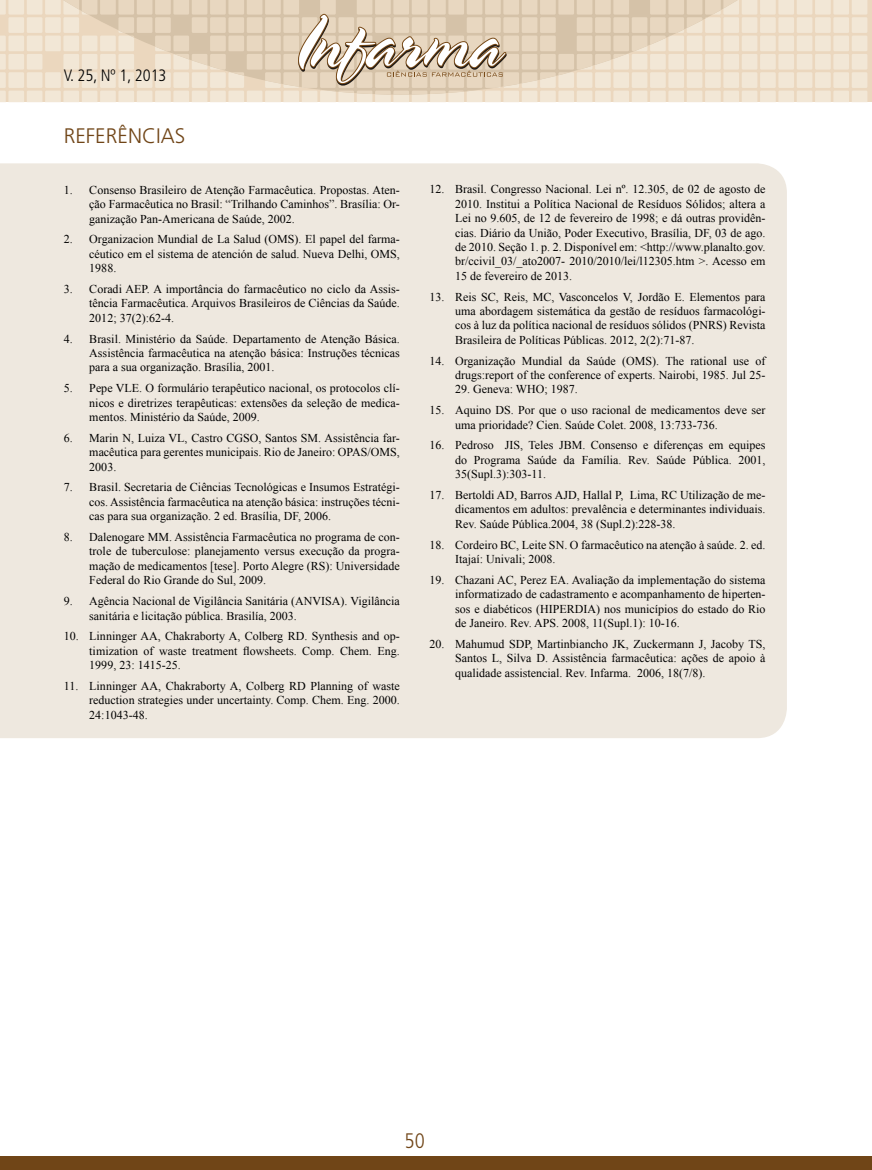
<style>
.page{position:relative;width:872px;height:1170px;background:#fff}
.page>*{position:absolute;margin:0;border:0;box-sizing:border-box;transform-origin:0 0}
.t1{font:300 21px "Frutiger";color:#704517}
.t2{font:300 condensed 21px "Frutiger";color:#704517}
.t3{font:300 condensed 16.5px "Frutiger";color:#000}
.t4{font:12px/14.4px "Times New Roman";color:#000;text-align:justify}
</style>
<div class="page">
<svg style="left:0;top:0;width:867px;height:102px;background:#f0e3d0"></svg>
<svg style="left:29px;top:0;width:743px;height:95px;background:#e8d8c2"></svg>
<svg style="left:298px;top:14px;width:208px;height:72px"></svg>
<hr style="left:871px;top:0;width:1px;height:102px;background:#ebd7be">
<div style="left:0;top:1155px;width:872px;height:14px;background:#704517"></div>
<div style="left:0;top:163px;width:787px;height:575px;background:#eee8df"></div>
<h2 class="t3" style="left:64px;top:66px;width:104px">V. 25, Nº 1, 2013</h2>
<h1 class="t1" style="left:64px;top:124px;width:123px">REFERÊNCIAS</h1>
<p class="t4" style="left:89px;top:182px;width:312px;text-indent:-26px">1. Consenso Brasileiro de Atenção Farmacêutica. Propostas. Aten&shy;ção Farmacêutica no Brasil: “Trilhando Caminhos”. Brasília: Or&shy;ganização Pan-Americana de Saúde, 2002.</p>
<p class="t4" style="left:89px;top:232px;width:312px;text-indent:-26px">2. Organizacion Mundial de La Salud (OMS). El papel del farma&shy;céutico em el sistema de atención de salud. Nueva Delhi, OMS, 1988.</p>
<p class="t4" style="left:89px;top:281px;width:312px;text-indent:-26px">3. Coradi AEP. A importância do farmacêutico no ciclo da Assis&shy;tência Farmacêutica. Arquivos Brasileiros de Ciências da Saúde.<br>2012; 37(2):62-4.</p>
<p class="t4" style="left:89px;top:331px;width:312px;text-indent:-26px">4. Brasil. Ministério da Saúde. Departamento de Atenção Básica.<br>Assistência farmacêutica na atenção básica: Instruções técnicas para a sua organização. Brasília, 2001.</p>
<p class="t4" style="left:89px;top:381px;width:312px;text-indent:-26px">5. Pepe VLE. O formulário terapêutico nacional, os protocolos clí&shy;nicos e diretrizes terapêuticas: extensões da seleção de medica&shy;mentos. Ministério da Saúde, 2009.</p>
<p class="t4" style="left:89px;top:430px;width:312px;text-indent:-26px">6. Marin N, Luiza VL, Castro CGSO, Santos SM. Assistência far&shy;macêutica para gerentes municipais. Rio de Janeiro: OPAS/OMS, 2003.</p>
<p class="t4" style="left:89px;top:480px;width:312px;text-indent:-26px">7. Brasil. Secretaria de Ciências Tecnológicas e Insumos Estratégi&shy;cos. Assistência farmacêutica na atenção básica: instruções técni&shy;cas para sua organização. 2 ed. Brasília, DF, 2006.</p>
<p class="t4" style="left:89px;top:529px;width:312px;text-indent:-26px">8. Dalenogare MM. Assistência Farmacêutica no programa de con&shy;trole de tuberculose: planejamento versus execução da progra&shy;mação de medicamentos [tese]. Porto Alegre (RS): Universidade Federal do Rio Grande do Sul, 2009.</p>
<p class="t4" style="left:89px;top:593px;width:312px;text-indent:-26px">9. Agência Nacional de Vigilância Sanitária (ANVISA). Vigilância sanitária e licitação pública. Brasilía, 2003.</p>
<p class="t4" style="left:89px;top:629px;width:312px;text-indent:-26px">10. Linninger AA, Chakraborty A, Colberg RD. Synthesis and op&shy;timization of waste treatment flowsheets. Comp. Chem. Eng.<br>1999, 23: 1415-25.</p>
<p class="t4" style="left:89px;top:678px;width:312px;text-indent:-26px">11. Linninger AA, Chakraborty A, Colberg RD Planning of waste reduction strategies under uncertainty. Comp. Chem. Eng. 2000.<br>24:1043-48.</p>
<p class="t4" style="left:455px;top:182px;width:312px;text-indent:-26px">12. Brasil. Congresso Nacional. Lei nº. 12.305, de 02 de agosto de 2010. Institui a Política Nacional de Resíduos Sólidos; altera a Lei no 9.605, de 12 de fevereiro de 1998; e dá outras providên&shy;cias. Diário da União, Poder Executivo, Brasília, DF, 03 de ago. de 2010. Seção 1. p. 2. Disponível em: &lt;http://www.planalto.gov. br/ccivil_03/_ato2007- 2010/2010/lei/l12305.htm &gt;. Acesso em 15 de fevereiro de 2013.</p>
<p class="t4" style="left:455px;top:289px;width:312px;text-indent:-26px">13. Reis SC, Reis, MC, Vasconcelos V, Jordão E. Elementos para uma abordagem sistemática da gestão de resíduos farmacológi&shy;cos à luz da política nacional de resíduos sólidos (PNRS) Revista Brasileira de Políticas Públicas. 2012, 2(2):71-87.</p>
<p class="t4" style="left:429px;top:353px;width:337px;text-align:right">14. Organização Mundial da Saúde (OMS). The rational use of drugs:report of the conference of experts. Nairobi, 1985. Jul 25-</p>
<p class="t4" style="left:455px;top:382px;width:124px">29. Geneva: WHO; 1987.</p>
<p class="t4" style="left:455px;top:403px;width:312px;text-indent:-26px">15. Aquino DS. Por que o uso racional de medicamentos deve ser uma prioridade? Cien. Saúde Colet. 2008, 13:733-736.</p>
<p class="t4" style="left:455px;top:438px;width:312px;text-indent:-26px">16. Pedroso JIS, Teles JBM. Consenso e diferenças em equipes do Programa Saúde da Família. Rev. Saúde Pública. 2001, 35(Supl.3):303-11.</p>
<p class="t4" style="left:455px;top:487px;width:312px;text-indent:-26px">17. Bertoldi AD, Barros AJD, Hallal P, Lima, RC Utilização de me&shy;dicamentos em adultos: prevalência e determinantes individuais.<br>Rev. Saúde Pública.2004, 38 (Supl.2):228-38.</p>
<p class="t4" style="left:455px;top:537px;width:312px;text-indent:-26px">18. Cordeiro BC, Leite SN. O farmacêutico na atenção à saúde. 2. ed.<br>Itajaí: Univali; 2008.</p>
<p class="t4" style="left:455px;top:572px;width:312px;text-indent:-26px">19. Chazani AC, Perez EA. Avaliação da implementação do sistema informatizado de cadastramento e acompanhamento de hiperten&shy;sos e diabéticos (HIPERDIA) nos municípios do estado do Rio de Janeiro. Rev. APS. 2008, 11(Supl.1): 10-16.</p>
<p class="t4" style="left:455px;top:636px;width:312px;text-indent:-26px">20. Mahumud SDP, Martinbiancho JK, Zuckermann J, Jacoby TS, Santos L, Silva D. Assistência farmacêutica: ações de apoio à qualidade assistencial. Rev. Infarma. 2006, 18(7/8).</p>
<h1 class="t2" style="left:404px;top:1128px;width:22px">50</h1>
</div>
